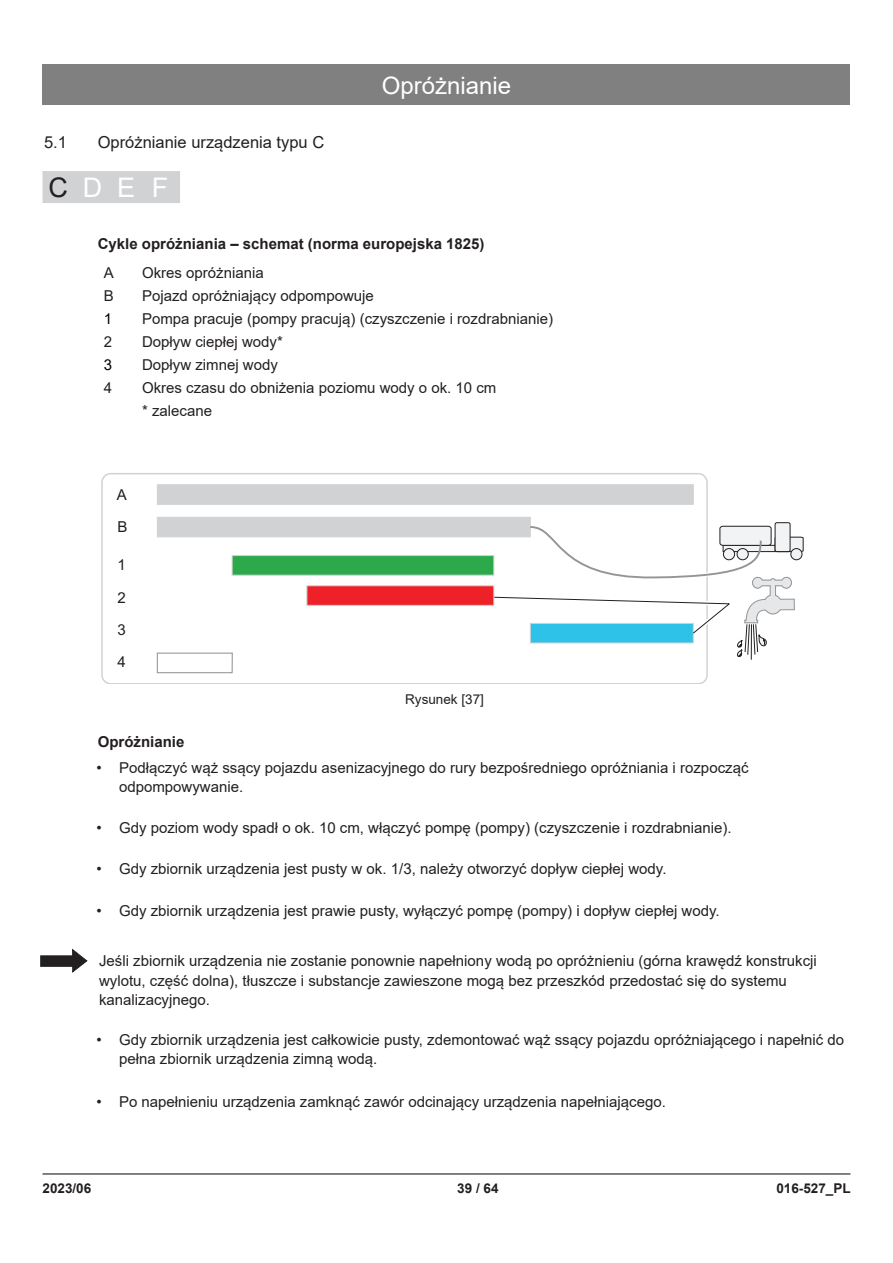
<style>
.page{position:relative;width:893px;height:1263px;background:#fff}
.page>*{position:absolute;margin:0;border:0;box-sizing:border-box;transform-origin:0 0}
.anlagentyp_2{font:27px "Arial";color:#fff}
.anlagentyp_1{font:27px "Arial";color:#231f20}
.t1{font:24px "Arial";color:#fff}
.t2{font:16.5px "Arial";color:#231f20}
.Zelle_Hinweistext{font:15px/19.5px "Arial";color:#231f20}
.Zelle_Haupttext{font:15px "Arial";color:#231f20}
.Haupttext_fett{font:700 15px "Arial";color:#231f20}
.Zelle_Haupttext-2{font:15px "Arial";color:#000}
.t3{font:700 13.5px "Arial";color:#231f20}
.t4{font:13.5px "Arial";color:#231f20}
</style>
<div class="page">
<div style="left:43px;top:64px;width:807px;height:41px;background:#808080"></div>
<hr style="left:43px;top:1173px;width:807px;height:1px;background:#231f20">
<div style="left:43px;top:171px;width:137px;height:32px;background:#d1d2d4"></div>
<svg style="left:72px;top:949px;width:15px;height:23px"></svg>
<div style="left:41px;top:956px;width:32px;height:10px;background:#231f20"></div>
<svg style="left:101px;top:473px;width:607px;height:210px"></svg>
<div style="left:157px;top:485px;width:536px;height:19px;background:#d1d2d4"></div>
<div style="left:157px;top:517px;width:373px;height:20px;background:#d1d2d4"></div>
<div style="left:775px;top:523px;width:15px;height:29px;background:#f2f3f4;border-radius:2px"></div>
<div style="left:775px;top:522px;width:15px;height:30px;border:1px solid #231f20;border-radius:2px"></div>
<svg style="left:694px;top:677px;width:14px;height:6px"></svg>
<svg style="left:432px;top:525px;width:371px;height:135px"></svg>
<svg style="left:156px;top:652px;width:77px;height:22px"></svg>
<div style="left:232px;top:555px;width:262px;height:20px;background:#2ca94b;border:1px solid #d1d2d4"></div>
<div style="left:307px;top:586px;width:187px;height:19px;background:#ee2028"></div>
<p class="t2" style="left:44px;top:131px;width:24px">5.1</p>
<p class="t2" style="left:98px;top:131px;width:228px">Opróżnianie urządzenia typu C</p>
<p class="anlagentyp_1" style="left:49px;top:169px;width:21px">C</p>
<p class="anlagentyp_2" style="left:83px;top:169px;width:21px">D</p>
<p class="anlagentyp_2" style="left:117px;top:169px;width:20px">E</p>
<p class="anlagentyp_2" style="left:152px;top:169px;width:18px">F</p>
<h2 class="t1" style="left:382px;top:69px;width:131px">Opróżnianie</h2>
<p class="Haupttext_fett" style="left:98px;top:233px;width:388px">Cykle opróżniania – schemat (norma europejska 1825)</p>
<p class="Zelle_Haupttext" style="left:104px;top:262px;width:12px">A</p>
<p class="Zelle_Haupttext" style="left:142px;top:262px;width:123px">Okres opróżniania</p>
<p class="Zelle_Haupttext" style="left:104px;top:285px;width:12px">B</p>
<p class="Zelle_Haupttext" style="left:142px;top:285px;width:233px">Pojazd opróżniający odpompowuje</p>
<p class="Zelle_Haupttext-2" style="left:104px;top:308px;width:10px">1</p>
<p class="Zelle_Haupttext" style="left:142px;top:308px;width:412px">Pompa pracuje (pompy pracują) (czyszczenie i rozdrabnianie)</p>
<p class="Zelle_Haupttext" style="left:104px;top:331px;width:10px">2</p>
<p class="Zelle_Haupttext" style="left:142px;top:331px;width:142px">Dopływ ciepłej wody*</p>
<p class="Zelle_Haupttext-2" style="left:104px;top:354px;width:10px">3</p>
<p class="Zelle_Haupttext" style="left:142px;top:354px;width:137px">Dopływ zimnej wody</p>
<p class="Zelle_Haupttext" style="left:104px;top:377px;width:10px">4</p>
<p class="Zelle_Haupttext" style="left:142px;top:377px;width:356px">Okres czasu do obniżenia poziomu wody o ok. 10 cm</p>
<p class="Zelle_Haupttext" style="left:142px;top:400px;width:72px">* zalecane</p>
<p class="Zelle_Hinweistext" style="left:117px;top:479px;width:12px;line-height:32.5px">A<br>B</p>
<p class="Zelle_Hinweistext" style="left:117px;top:556px;width:10px">1</p>
<p class="Zelle_Hinweistext" style="left:117px;top:588px;width:10px">2</p>
<p class="Zelle_Hinweistext" style="left:117px;top:614px;width:10px;line-height:31.8px">3<br>4</p>
<p class="t4" style="left:405px;top:690px;width:80px">Rysunek [37]</p>
<p class="Haupttext_fett" style="left:98px;top:731px;width:88px">Opróżnianie</p>
<p class="Zelle_Hinweistext" style="left:119px;top:757px;width:631px;text-indent:-22px">• Podłączyć wąż ssący pojazdu asenizacyjnego do rury bezpośredniego opróżniania i rozpocząć odpompowywanie.</p>
<p class="Zelle_Hinweistext" style="left:97px;top:818px;width:637px">• Gdy poziom wody spadł o ok. 10 cm, włączyć pompę (pompy) (czyszczenie i rozdrabnianie).</p>
<p class="Zelle_Hinweistext" style="left:97px;top:859px;width:571px">• Gdy zbiornik urządzenia jest pusty w ok. 1/3, należy otworzyć dopływ ciepłej wody.</p>
<p class="Zelle_Hinweistext" style="left:97px;top:900px;width:625px">• Gdy zbiornik urządzenia jest prawie pusty, wyłączyć pompę (pompy) i dopływ ciepłej wody.</p>
<p class="Zelle_Hinweistext" style="left:99px;top:951px;width:719px">Jeśli zbiornik urządzenia nie zostanie ponownie napełniony wodą po opróżnieniu (górna krawędź konstrukcji wylotu, część dolna), tłuszcze i substancje zawieszone mogą bez przeszkód przedostać się do systemu kanalizacyjnego.</p>
<p class="Zelle_Hinweistext" style="left:119px;top:1029px;width:727px;text-indent:-22px">• Gdy zbiornik urządzenia jest całkowicie pusty, zdemontować wąż ssący pojazdu opróżniającego i napełnić do pełna zbiornik urządzenia zimną wodą.</p>
<p class="Zelle_Hinweistext" style="left:97px;top:1092px;width:571px">• Po napełnieniu urządzenia zamknąć zawór odcinający urządzenia napełniającego.</p>
<p class="t3" style="left:43px;top:1179px;width:50px">2023/06</p>
<p class="t3" style="left:457px;top:1179px;width:43px">39 / 64</p>
<p class="t3" style="left:776px;top:1179px;width:76px">016-527_PL</p>
</div>
